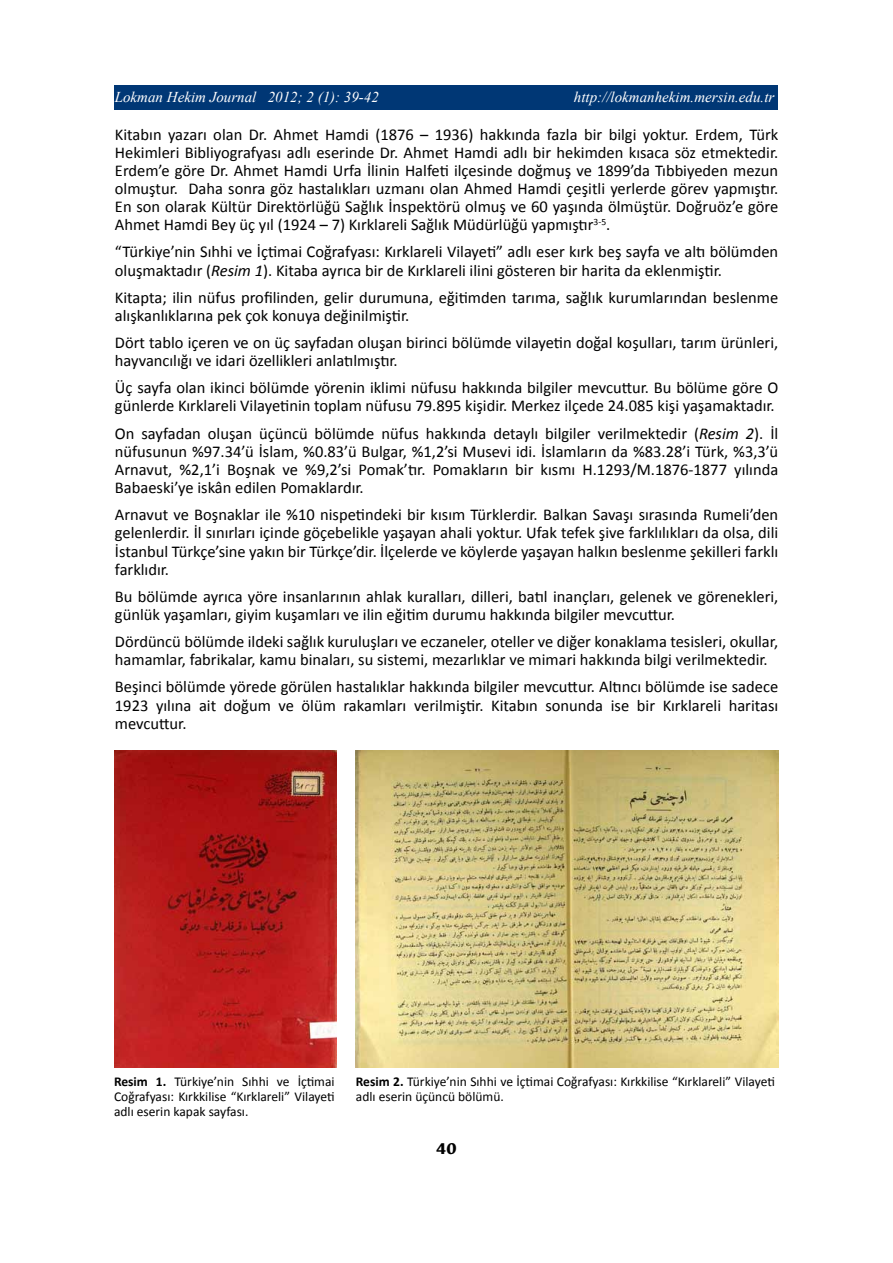
<style>
.page{position:relative;width:893px;height:1263px;background:#fff}
.page>*{position:absolute;margin:0;border:0;box-sizing:border-box;transform-origin:0 0}
.t1{font:16.5px/18.1px "Calibri";color:#000}
.t2{font:700 16.5px "Exotic 350 BT";color:#000}
.t3{font:italic 15px "Times New Roman";color:#fff}
.t4{font:13.5px/14.9px "Calibri";color:#000;text-align:justify}
.s1{font-style:italic}
.s2{font-weight:700}
</style>
<div class="page">
<div style="left:115px;top:85px;width:663px;height:24px;background:#003775"></div>
<img style="left:356px;top:751px;width:422px;height:317px">
<img style="left:114px;top:751px;width:222px;height:317px">
<p class="t3" style="left:115px;top:86px;width:266px">Lokman Hekim Journal 2012; 2 (1): 39-42</p>
<p class="t3" style="left:574px;top:86px;width:202px">http://lokmanhekim.mersin.edu.tr</p>
<p class="t1" style="left:115px;top:125px;width:665px;text-align:justify">Kitabın yazarı olan Dr. Ahmet Hamdi (1876 – 1936) hakkında fazla bir bilgi yoktur. Erdem, Türk Hekimleri Bibliyografyası adlı eserinde Dr. Ahmet Hamdi adlı bir hekimden kısaca söz etmektedir.<br>Erdem’e göre Dr. Ahmet Hamdi Urfa İlinin Halfeti ilçesinde doğmuş ve 1899’da Tıbbiyeden mezun olmuştur. Daha sonra göz hastalıkları uzmanı olan Ahmed Hamdi çeşitli yerlerde görev yapmıştır.<br>En son olarak Kültür Direktörlüğü Sağlık İnspektörü olmuş ve 60 yaşında ölmüştür. Doğruöz’e göre Ahmet Hamdi Bey üç yıl (1924 – 7) Kırklareli Sağlık Müdürlüğü yapmıştır<sup>3-5</sup>.</p>
<p class="t1" style="left:115px;top:243px;width:665px">“Türkiye’nin Sıhhi ve İçtimai Coğrafyası: Kırklareli Vilayeti” adlı eser kırk beş sayfa ve altı bölümden oluşmaktadır (<span class="s1">Resim 1</span>). Kitaba ayrıca bir de Kırklareli ilini gösteren bir harita da eklenmiştir.</p>
<p class="t1" style="left:115px;top:288px;width:665px">Kitapta; ilin nüfus profilinden, gelir durumuna, eğitimden tarıma, sağlık kurumlarından beslenme alışkanlıklarına pek çok konuya değinilmiştir.</p>
<p class="t1" style="left:115px;top:333px;width:665px">Dört tablo içeren ve on üç sayfadan oluşan birinci bölümde vilayetin doğal koşulları, tarım ürünleri, hayvancılığı ve idari özellikleri anlatılmıştır.</p>
<p class="t1" style="left:115px;top:379px;width:665px">Üç sayfa olan ikinci bölümde yörenin iklimi nüfusu hakkında bilgiler mevcuttur. Bu bölüme göre O günlerde Kırklareli Vilayetinin toplam nüfusu 79.895 kişidir. Merkez ilçede 24.085 kişi yaşamaktadır.</p>
<p class="t1" style="left:115px;top:424px;width:665px;text-align:justify">On sayfadan oluşan üçüncü bölümde nüfus hakkında detaylı bilgiler verilmektedir (<span class="s1">Resim 2</span>). İl nüfusunun %97.34’ü İslam, %0.83’ü Bulgar, %1,2’si Musevi idi. İslamların da %83.28’i Türk, %3,3’ü Arnavut, %2,1’i Boşnak ve %9,2’si Pomak’tır. Pomakların bir kısmı H.1293/M.1876-1877 yılında Babaeski’ye iskân edilen Pomaklardır.</p>
<p class="t1" style="left:115px;top:506px;width:665px;text-align:justify">Arnavut ve Boşnaklar ile %10 nispetindeki bir kısım Türklerdir. Balkan Savaşı sırasında Rumeli’den gelenlerdir. İl sınırları içinde göçebelikle yaşayan ahali yoktur. Ufak tefek şive farklılıkları da olsa, dili İstanbul Türkçe’sine yakın bir Türkçe’dir. İlçelerde ve köylerde yaşayan halkın beslenme şekilleri farklı farklıdır.</p>
<p class="t1" style="left:115px;top:587px;width:665px">Bu bölümde ayrıca yöre insanlarının ahlak kuralları, dilleri, batıl inançları, gelenek ve görenekleri, günlük yaşamları, giyim kuşamları ve ilin eğitim durumu hakkında bilgiler mevcuttur.</p>
<p class="t1" style="left:115px;top:633px;width:665px">Dördüncü bölümde ildeki sağlık kuruluşları ve eczaneler, oteller ve diğer konaklama tesisleri, okullar, hamamlar, fabrikalar, kamu binaları, su sistemi, mezarlıklar ve mimari hakkında bilgi verilmektedir.</p>
<p class="t1" style="left:115px;top:678px;width:665px;text-align:justify">Beşinci bölümde yörede görülen hastalıklar hakkında bilgiler mevcuttur. Altıncı bölümde ise sadece 1923 yılına ait doğum ve ölüm rakamları verilmiştir. Kitabın sonunda ise bir Kırklareli haritası mevcuttur.</p>
<p class="t4" style="left:114px;top:1074px;width:222px"><span class="s2">Resim 1.</span> Türkiye’nin Sıhhi ve İçtimai Coğrafyası: Kırkkilise “Kırklareli” Vilayeti adlı eserin kapak sayfası.</p>
<p class="t4" style="left:356px;top:1074px;width:420px"><span class="s2">Resim 2.</span> Türkiye’nin Sıhhi ve İçtimai Coğrafyası: Kırkkilise “Kırklareli” Vilayeti adlı eserin üçüncü bölümü.</p>
<p class="t2" style="left:436px;top:1138px;width:22px">40</p>
</div>
